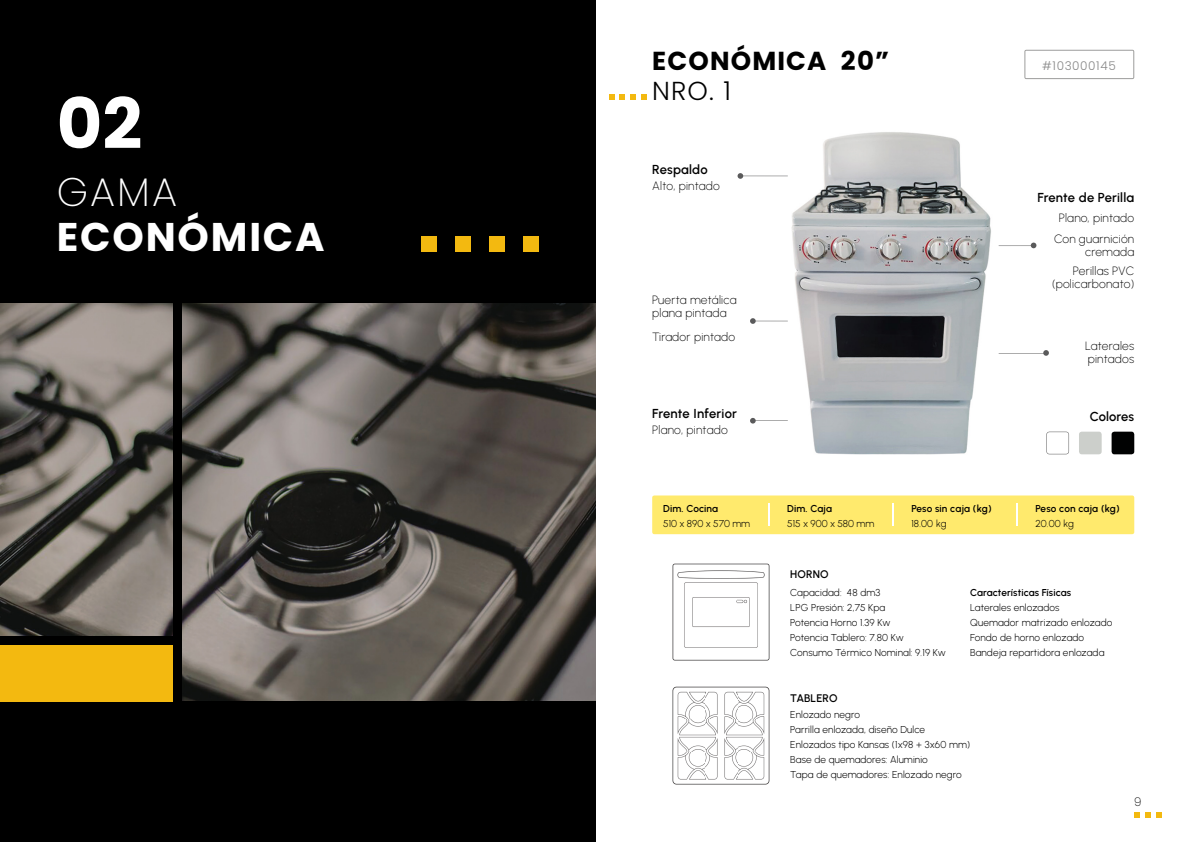
<style>
.page{position:relative;width:1191px;height:842px;background:#fff}
.page>*{position:absolute;margin:0;border:0;box-sizing:border-box;transform-origin:0 0}
.t1{font:700 70px "Poppins";color:#fff}
.t2{font:700 40px "Poppins";letter-spacing:.045em;color:#fff}
.t3{font:200 40px "Poppins";color:#fff}
.t4{font:700 26px "Poppins";letter-spacing:.045em;color:#000}
.t5{font:300 26px "Poppins";color:#000}
.t6{font:600 13px "Urbanist";letter-spacing:.01em;color:#000}
.t7{font:200 12px/13px "Urbanist";letter-spacing:.02em;color:#000}
.t8{font:300 12px "Poppins";letter-spacing:.05em;color:#878787}
.t9{font:200 12px "Poppins";color:#000}
.t10{font:600 11px "Urbanist";letter-spacing:.01em;color:#000}
.t11{font:300 10px/15px "Urbanist";letter-spacing:.01em;color:#000}
.t12{font:600 10px "Urbanist";letter-spacing:.01em;color:#000}
</style>
<div class="page">
<svg style="left:1134px;top:812px;width:27px;height:6px"></svg>
<div style="left:0;top:0;width:595px;height:842px;background:#000"></div>
<div style="left:523px;top:236px;width:16px;height:15px;background:#f3b910"></div>
<div style="left:489px;top:236px;width:16px;height:15px;background:#f3b910"></div>
<div style="left:456px;top:236px;width:15px;height:15px;background:#f3b910"></div>
<div style="left:422px;top:236px;width:15px;height:15px;background:#f3b910"></div>
<img style="left:0;top:304px;width:595px;height:397px">
<div style="left:0;top:645px;width:174px;height:57px;background:#f3b910"></div>
<div style="left:174px;top:301px;width:8px;height:403px;background:#000"></div>
<div style="left:0;top:636px;width:178px;height:9px;background:#000"></div>
<img style="left:743px;top:132px;width:321px;height:323px">
<div style="left:652px;top:495px;width:482px;height:39px;background:#ffea6d;border-radius:2px"></div>
<svg style="left:609px;top:94px;width:37px;height:6px"></svg>
<hr style="left:740px;top:176px;width:48px;height:1px;background:#5a5a5b">
<svg style="left:737px;top:173px;width:6px;height:6px"></svg>
<hr style="left:998px;top:353px;width:48px;height:1px;background:#5a5a5b">
<svg style="left:1043px;top:350px;width:6px;height:6px"></svg>
<hr style="left:998px;top:246px;width:35px;height:1px;background:#5a5a5b">
<svg style="left:1030px;top:243px;width:6px;height:5px"></svg>
<hr style="left:753px;top:321px;width:35px;height:1px;background:#5a5a5b">
<svg style="left:750px;top:318px;width:5px;height:6px"></svg>
<svg style="left:1046px;top:432px;width:23px;height:22px"></svg>
<div style="left:1079px;top:432px;width:22px;height:22px;background:#cccfcb;border-radius:3px"></div>
<div style="left:1111px;top:432px;width:23px;height:22px;background:#010202;border-radius:3px"></div>
<img style="left:672px;top:686px;width:98px;height:99px">
<img style="left:672px;top:563px;width:98px;height:98px">
<svg style="left:768px;top:503px;width:1px;height:23px"></svg>
<svg style="left:892px;top:503px;width:1px;height:23px"></svg>
<svg style="left:1016px;top:503px;width:1px;height:23px"></svg>
<svg style="left:750px;top:418px;width:5px;height:6px"></svg>
<hr style="left:754px;top:420px;width:34px;height:1px;background:#5a5a5b">
<svg style="left:1024px;top:50px;width:110px;height:29px"></svg>
<h1 class="t1" style="left:57px;top:83px;width:87px">02</h1>
<h2 class="t3" style="left:57px;top:169px;width:122px">GAMA</h2>
<h2 class="t2" style="left:57px;top:214px;width:269px">ECONÓMICA</h2>
<h3 class="t4" style="left:652px;top:46px;width:238px">ECONÓMICA 20”</h3>
<h3 class="t5" style="left:652px;top:76px;width:80px">NRO. 1</h3>
<h3 class="t6" style="left:652px;top:161px;width:57px">Respaldo</h3>
<p class="t7" style="left:652px;top:179px;width:69px">Alto, pintado</p>
<p class="t7" style="left:652px;top:293px;width:86px">Puerta metálica plana pintada</p>
<p class="t7" style="left:652px;top:330px;width:85px">Tirador pintado</p>
<h3 class="t6" style="left:652px;top:405px;width:86px">Frente Inferior</h3>
<p class="t7" style="left:652px;top:423px;width:77px">Plano, pintado</p>
<p class="t12" style="left:663px;top:502px;width:56px">Dim. Cocina</p>
<p class="t11" style="left:663px;top:516px;width:88px">510 x 890 x 570 mm</p>
<p class="t12" style="left:787px;top:502px;width:46px">Dim. Caja</p>
<p class="t11" style="left:787px;top:516px;width:88px">515 x 900 x 580 mm</p>
<p class="t10" style="left:790px;top:567px;width:40px">HORNO</p>
<p class="t12" style="left:911px;top:502px;width:82px">Peso sin caja (kg)</p>
<p class="t11" style="left:911px;top:516px;width:37px">18.00 kg</p>
<p class="t8" style="left:1042px;top:58px;width:75px">#103000145</p>
<h3 class="t6" style="left:1037px;top:189px;width:98px">Frente de Perilla</h3>
<p class="t7" style="left:1054px;top:208px;width:82px;line-height:20.2px;text-align:center">Plano, pintado<br>Con guarnición</p>
<p class="t7" style="left:1073px;top:241px;width:63px;line-height:19.6px;text-align:right">cremada<br>Perillas PVC</p>
<p class="t7" style="left:1052px;top:277px;width:84px">(policarbonato)</p>
<p class="t7" style="left:1085px;top:339px;width:51px">Laterales pintados</p>
<h3 class="t6" style="left:1089px;top:408px;width:46px">Colores</h3>
<p class="t12" style="left:1035px;top:502px;width:86px">Peso con caja (kg)</p>
<p class="t11" style="left:1035px;top:516px;width:40px">20.00 kg</p>
<p class="t11" style="left:790px;top:585px;width:157px">Capacidad: 48 dm3<br>LPG Presión: 2,75 Kpa<br>Potencia Horno 1.39 Kw<br>Potencia Tablero: 7.80 Kw<br>Consumo Térmico Nominal: 9.19 Kw</p>
<p class="t10" style="left:790px;top:691px;width:49px">TABLERO</p>
<p class="t12" style="left:970px;top:586px;width:102px">Características Físicas</p>
<p class="t11" style="left:970px;top:600px;width:144px">Laterales enlozados<br>Quemador matrizado enlozado<br>Fondo de horno enlozado<br>Bandeja repartidora enlozada</p>
<p class="t11" style="left:790px;top:707px;width:181px">Enlozado negro<br>Parrilla enlozada, diseño Dulce<br>Enlozados tipo Kansas (1x98 + 3x60 mm)<br>Base de quemadores: Aluminio<br>Tapa de quemadores: Enlozado negro</p>
<p class="t9" style="left:1134px;top:795px;width:9px">9</p>
</div>
